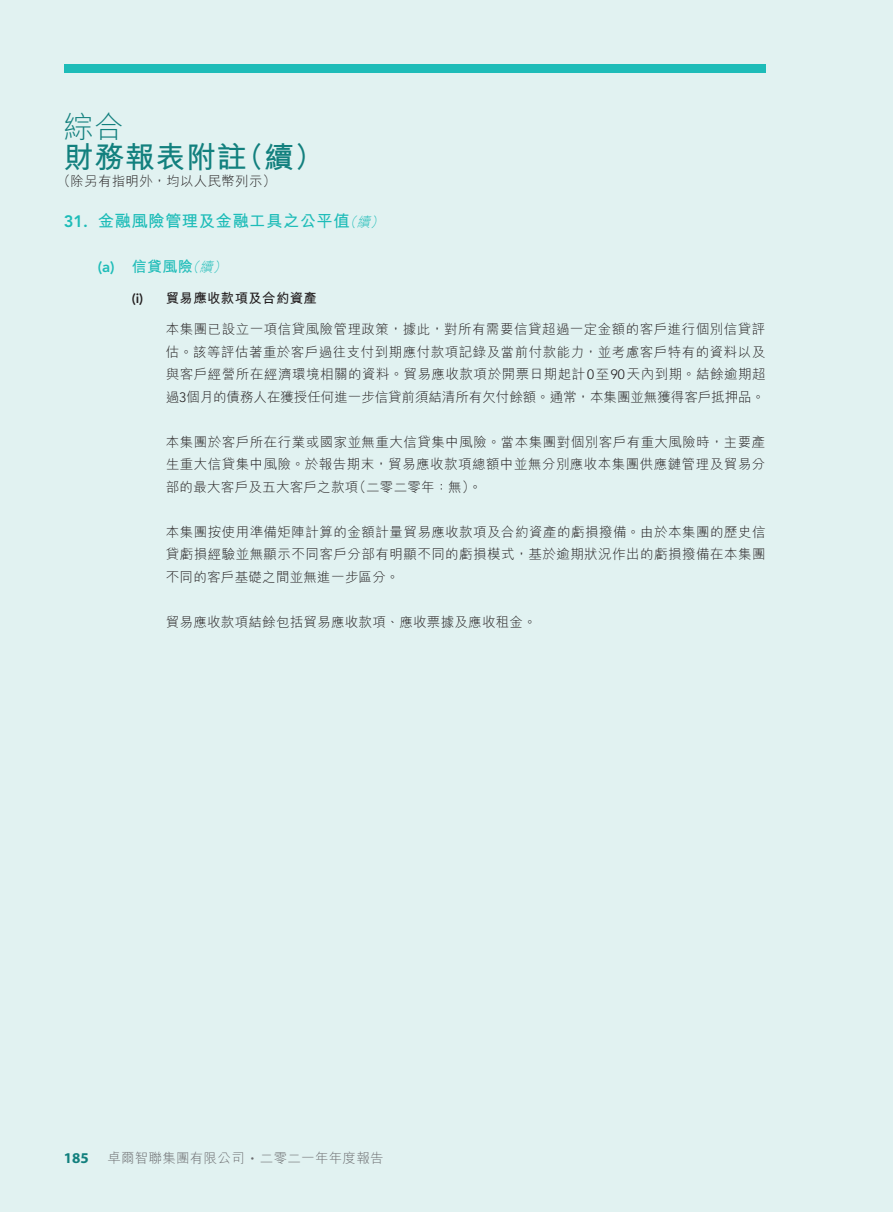
<style>
.page{position:relative;width:893px;height:1212px;background:#e1f2f1}
.page>*{position:absolute;margin:0;border:0;box-sizing:border-box;transform-origin:0 0}
.t1{font:700 30px "M Hei HK";letter-spacing:.02em;color:#12807e}
.t2{font:300 30px "M Hei HK";color:#12807e}
._01_H1{font:700 16.5px "M Hei HK";letter-spacing:.02em;color:#1dbcb8}
._01_H1-2{font:800 16.5px "Avenir LT Std";color:#1dbcb8}
._02_H2{font:700 15px "M Hei HK";color:#1dbcb8}
.t3{font:700 15px "Myriad Pro";color:#12807e}
._02_H2-2{font:800 15px "Avenir LT Std";color:#1dbcb8}
._00_txt{font:300 13.5px/22.5px "M Hei HK";letter-spacing:.035em;color:#231f20;text-align:justify}
.t4{font:300 13.5px "M Hei HK";letter-spacing:.02em;color:#6c6d70}
._03_H3{font:700 13.5px "M Hei HK";letter-spacing:.02em;color:#231f20}
._01_H1-3{font:italic 300 13.5px "M Hei HK";color:#1dbcb8}
._02_H2-3{font:italic 300 13.5px "M Hei HK";color:#1dbcb8}
._03_H3-2{font:800 13.5px "Avenir LT Std";color:#231f20}
.s1{font-family:"Avenir LT Std"}
.s2{font-family:"Myriad Pro"}
</style>
<div class="page">
<div style="left:64px;top:64px;width:701px;height:8px;background:#1dbcb8"></div>
<h1 class="t2" style="left:64px;top:112px;width:62px">綜合</h1>
<h1 class="t1" style="left:64px;top:136px;width:184px">財務報表附註</h1>
<h1 class="t1" style="left:234px;top:136px;width:91px">（續(</h1>
<p class="_00_txt" style="left:57px;top:170px;width:220px">（除另有指明外，均以人民幣列示(</p>
<p class="_01_H1-2" style="left:64px;top:212px;width:26px">31.</p>
<p class="_01_H1" style="left:98px;top:209px;width:254px">金融風險管理及金融工具之公平值</p>
<p class="_01_H1-3" style="left:357px;top:215px;width:18px">續</p>
<p class="_01_H1-3" style="left:343px;top:215px;width:18px">（</p>
<p class="_01_H1-3" style="left:370px;top:215px;width:18px">(</p>
<p class="_02_H2-2" style="left:98px;top:258px;width:18px">)a(</p>
<p class="_02_H2" style="left:132px;top:256px;width:62px">信貸風險</p>
<p class="_02_H2-3" style="left:199px;top:261px;width:18px">續</p>
<p class="_02_H2-3" style="left:186px;top:261px;width:18px">（</p>
<p class="_02_H2-3" style="left:213px;top:261px;width:18px">(</p>
<p class="_03_H3-2" style="left:132px;top:291px;width:13px">)i(</p>
<p class="_03_H3" style="left:166px;top:289px;width:153px">貿易應收款項及合約資產</p>
<p class="_00_txt" style="left:166px;top:318px;width:601px">本集團已設立一項信貸風險管理政策，據此，對所有需要信貸超過一定金額的客戶進行個別信貸評估。該等評估著重於客戶過往支付到期應付款項記錄及當前付款能力，並考慮客戶特有的資料以及與客戶經營所在經濟環境相關的資料。貿易應收款項於開票日期起計<span class="s1">0</span>至<span class="s1">90</span>天內到期。結餘逾期超過<span class="s1">3</span>個月的債務人在獲授任何進一步信貸前須結清所有欠付餘額。通常，本集團並無獲得客戶抵押品。</p>
<p class="_00_txt" style="left:166px;top:430px;width:601px">本集團於客戶所在行業或國家並無重大信貸集中風險。當本集團對個別客戶有重大風險時，主要產</p>
<p class="_00_txt" style="left:166px;top:453px;width:601px">生重大信貸集中風險。於報告期末，貿易應收款項總額中並無分別應收本集團供應鏈管理及貿易分</p>
<p class="_00_txt" style="left:353px;top:475px;width:131px">（二零二零年：無。(</p>
<p class="_00_txt" style="left:166px;top:475px;width:194px">部的最大客戶及五大客戶之款項</p>
<p class="_00_txt" style="left:166px;top:520px;width:601px">本集團按使用準備矩陣計算的金額計量貿易應收款項及合約資產的虧損撥備。由於本集團的歷史信貸虧損經驗並無顯示不同客戶分部有明顯不同的虧損模式，基於逾期狀況作出的虧損撥備在本集團不同的客戶基礎之間並無進一步區分。</p>
<p class="_00_txt" style="left:166px;top:610px;width:372px">貿易應收款項結餘包括貿易應收款項、應收票據及應收租金。</p>
<p class="t3" style="left:64px;top:1148px;width:26px">185</p>
<p class="t4" style="left:107px;top:1151px;width:278px">卓爾智聯集團有限公司 <span class="s2">•</span> 二零二一年年度報告</p>
</div>
